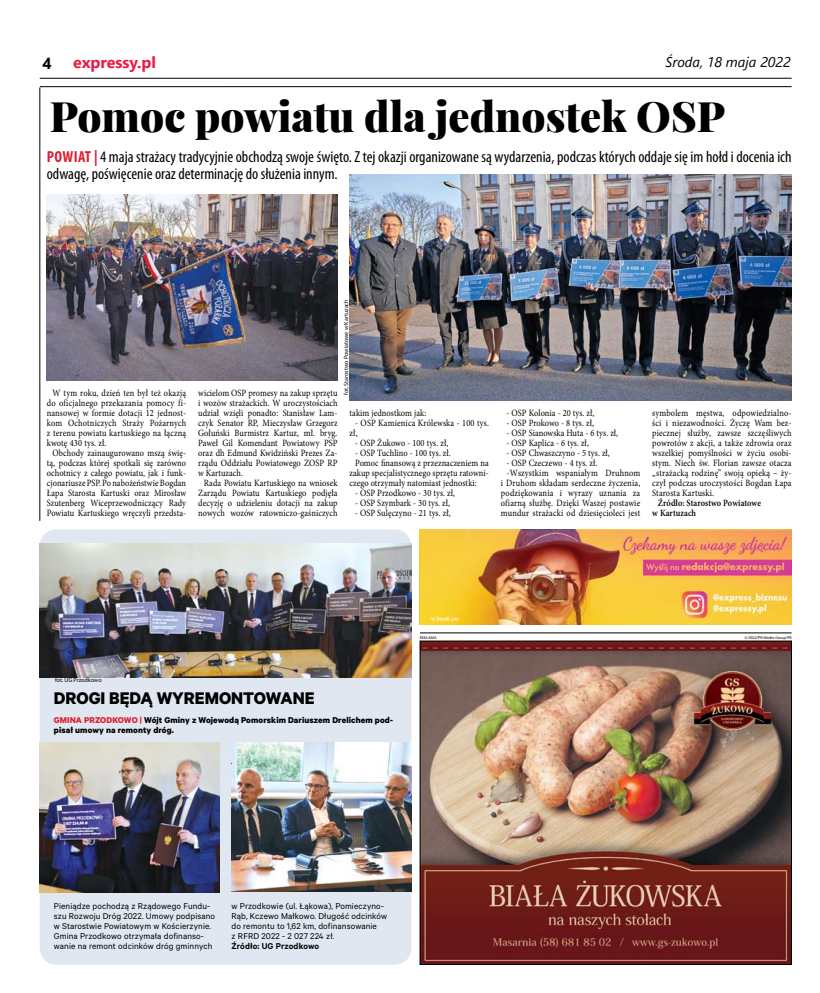
<style>
.page{position:relative;width:820px;height:993px;background:#fff}
.page>*{position:absolute;margin:0;border:0;box-sizing:border-box;transform-origin:0 0}
.t1{font:900 42px "Playfair Display";color:#000}
.t2{font:700 19px "Calibre";color:#000}
.t3{font:condensed 16px/17px "Myriad Pro";color:#000}
.t4{font:700 16px "Segoe UI";color:#ed1942}
.t5{font:700 16px "Segoe UI";color:#000}
.t6{font:italic 14px "Segoe UI";color:#000}
.t7{font:9.6px/10px "Minion Pro";letter-spacing:.01em;color:#000;scale:.87 1}
.t8{font:600 9.6px/10px "Minion Pro";letter-spacing:.005em;color:#000;scale:.87 1}
.t9{font:9.5px/10px "Calibre";letter-spacing:.01em;color:#000}
.t10{font:700 9.5px/10px "Calibre";letter-spacing:.01em;color:#000}
.t11{font:600 9.5px "Calibre";letter-spacing:.01em;color:#000}
.t12{font:700 9.5px "Calibre";color:#db2233}
.t13{font:6px "Myriad Pro";color:#000}
.t14{font:4px "Myriad Pro";color:#000}
.s1{font-weight:700;color:#db2233}
.s2{color:#db2233}
</style>
<div class="page">
<hr style="left:40px;top:78px;width:751px;height:1px;background:#000">
<div style="left:40px;top:529px;width:371px;height:435px;background:#e1e7f1;border-radius:17px"></div>
<img style="left:40px;top:543px;width:371px;height:134px">
<img style="left:40px;top:742px;width:180px;height:149px">
<img style="left:231px;top:742px;width:180px;height:149px">
<img style="left:422px;top:642px;width:367px;height:320px">
<div style="left:420px;top:640px;width:371px;height:324px;border:1px solid #000"></div>
<hr style="left:420px;top:632px;width:371px;height:1px;background:#000">
<img style="left:420px;top:529px;width:371px;height:95px">
<hr style="left:40px;top:86px;width:751px;height:1px;background:#000">
<hr style="left:40px;top:87px;width:1px;height:433px;background:#000">
<img style="left:47px;top:194px;width:290px;height:186px">
<img style="left:349px;top:174px;width:442px;height:226px">
<h3 class="t5" style="left:43px;top:48px;width:11px">4</h3>
<h3 class="t4" style="left:73px;top:48px;width:84px">expressy.pl</h3>
<h3 class="t6" style="left:665px;top:49px;width:126px">Środa, 18 maja 2022</h3>
<h1 class="t1" style="left:50px;top:89px;width:676px">Pomoc powiatu dla jednostek OSP</h1>
<h3 class="t3" style="left:47px;top:148px;width:746px"><span class="s1">POWIAT |</span> 4 maja strażacy tradycyjnie obchodzą swoje święto. Z tej okazji organizowane są wydarzenia, podczas których oddaje się im hołd i docenia ich odwagę, poświęcenie oraz determinację do służenia innym.</h3>
<p class="t7" style="left:52px;top:387px;width:155px">W tym roku, dzień ten był też okazją</p>
<p class="t7" style="left:47px;top:397px;width:162px">do oficjalnego przekazania pomocy fi-</p>
<p class="t7" style="left:47px;top:407px;width:162px">nansowej w formie dotacji 12 jednost-</p>
<p class="t7" style="left:47px;top:417px;width:162px">kom Ochotniczych Straży Pożarnych</p>
<p class="t7" style="left:47px;top:427px;width:162px">z terenu powiatu kartuskiego na łączną</p>
<p class="t7" style="left:47px;top:437px;width:70px">kwotę 430 tys. zł.</p>
<p class="t7" style="left:52px;top:447px;width:155px">Obchody zainaugurowano mszą świę-</p>
<p class="t7" style="left:47px;top:457px;width:162px">tą, podczas której spotkali się zarówno</p>
<p class="t7" style="left:47px;top:467px;width:162px">ochotnicy z całego powiatu, jak i funk-</p>
<p class="t7" style="left:47px;top:477px;width:162px">cjonariusze PSP. Po nabożeństwie Bogdan</p>
<p class="t7" style="left:47px;top:487px;width:162px">Łapa Starosta Kartuski oraz Mirosław</p>
<p class="t7" style="left:47px;top:497px;width:162px">Szutenberg Wiceprzewodniczący Rady</p>
<p class="t7" style="left:47px;top:507px;width:162px">Powiatu Kartuskiego wręczyli przedsta-</p>
<p class="t13" style="left:342px;top:395px;width:97px;rotate:-90deg">fot. Starostwo Powiatowe w Kartuzach</p>
<p class="t7" style="left:198px;top:387px;width:162px">wicielom OSP promesy na zakup sprzętu</p>
<p class="t7" style="left:198px;top:397px;width:162px">i wozów strażackich. W uroczystościach</p>
<p class="t7" style="left:198px;top:407px;width:162px">udział wzięli ponadto: Stanisław Lam-</p>
<p class="t7" style="left:198px;top:417px;width:162px">czyk Senator RP, Mieczysław Grzegorz</p>
<p class="t7" style="left:198px;top:427px;width:162px">Gołuński Burmistrz Kartuz, mł. bryg.</p>
<p class="t7" style="left:198px;top:437px;width:162px">Paweł Gil Komendant Powiatowy PSP</p>
<p class="t7" style="left:198px;top:447px;width:162px">oraz dh Edmund Kwidziński Prezes Za-</p>
<p class="t7" style="left:198px;top:457px;width:162px">rządu Oddziału Powiatowego ZOSP RP</p>
<p class="t7" style="left:198px;top:467px;width:53px">w Kartuzach.</p>
<p class="t7" style="left:204px;top:477px;width:155px">Rada Powiatu Kartuskiego na wniosek</p>
<p class="t7" style="left:198px;top:487px;width:162px">Zarządu Powiatu Kartuskiego podjęła</p>
<p class="t7" style="left:198px;top:497px;width:162px">decyzję o udzieleniu dotacji na zakup</p>
<p class="t7" style="left:198px;top:507px;width:162px">nowych wozów ratowniczo-gaśniczych</p>
<p class="t7" style="left:349px;top:407px;width:90px">takim jednostkom jak:</p>
<p class="t7" style="left:349px;top:417px;width:162px;text-indent:6px">- OSP Kamienica Królewska - 100 tys. zł,</p>
<p class="t7" style="left:355px;top:437px;width:108px">- OSP Żukowo - 100 tys. zł,</p>
<p class="t7" style="left:355px;top:447px;width:111px">- OSP Tuchlino - 100 tys. zł.</p>
<p class="t7" style="left:355px;top:457px;width:155px">Pomoc finansową z przeznaczeniem na</p>
<p class="t7" style="left:349px;top:467px;width:162px">zakup specjalistycznego sprzętu ratowni-</p>
<p class="t7" style="left:349px;top:477px;width:148px">czego otrzymały natomiast jednostki:</p>
<p class="t7" style="left:355px;top:487px;width:116px">- OSP Przodkowo - 30 tys. zł,</p>
<p class="t7" style="left:355px;top:497px;width:110px">- OSP Szymbark - 30 tys. zł,</p>
<p class="t7" style="left:355px;top:507px;width:111px">- OSP Sulęczyno - 21 tys. zł,</p>
<p class="t7" style="left:506px;top:407px;width:102px">- OSP Kolonia - 20 tys. zł,</p>
<p class="t7" style="left:506px;top:417px;width:102px">- OSP Prokowo - 8 tys. zł,</p>
<p class="t7" style="left:506px;top:427px;width:130px">- OSP Sianowska Huta - 6 tys. zł,</p>
<p class="t7" style="left:506px;top:437px;width:96px">- OSP Kaplica - 6 tys. zł,</p>
<p class="t7" style="left:506px;top:447px;width:120px">- OSP Chwaszczyno - 5 tys. zł,</p>
<p class="t7" style="left:506px;top:457px;width:106px">- OSP Czeczewo - 4 tys. zł.</p>
<p class="t7" style="left:506px;top:467px;width:155px">-Wszystkim wspaniałym Druhnom</p>
<p class="t7" style="left:500px;top:477px;width:162px">i Druhom składam serdeczne życzenia,</p>
<p class="t7" style="left:500px;top:487px;width:162px">podziękowania i wyrazy uznania za</p>
<p class="t7" style="left:500px;top:497px;width:162px">ofiarną służbę. Dzięki Waszej postawie</p>
<p class="t7" style="left:500px;top:507px;width:162px">mundur strażacki od dziesięcioleci jest</p>
<p class="t7" style="left:652px;top:407px;width:162px;text-align:justify">symbolem męstwa, odpowiedzialno&shy;ści i niezawodności. Życzę Wam bez&shy;piecznej służby, zawsze szczęśliwych powrotów z akcji, a także zdrowia oraz wszelkiej pomyślności w życiu osobi&shy;stym. Niech św. Florian zawsze otacza „strażacką rodzinę” swoją opieką – ży&shy;czył podczas uroczystości Bogdan Łapa Starosta Kartuski.</p>
<p class="t8" style="left:652px;top:497px;width:126px;text-indent:6px">Źródło: Starostwo Powiatowe w Kartuzach</p>
<p class="t13" style="left:55px;top:676px;width:48px">fot. UG Przodkowo</p>
<p class="t14" style="left:420px;top:635px;width:18px">Reklama</p>
<p class="t14" style="left:744px;top:635px;width:48px">U/2022/PR-Media-Group/PR</p>
<h2 class="t2" style="left:54px;top:686px;width:262px">Drogi będą wyremontowane</h2>
<p class="t12" style="left:54px;top:713px;width:20px">GMINA</p>
<p class="t12" style="left:84px;top:713px;width:24px">PRZODKOWO</p>
<p class="t10" style="left:54px;top:714px;width:340px;text-indent:86px"><span class="s2">|</span> Wójt Gminy z Wojewodą Pomorskim Dariuszem Drelichem pod&shy;pisał umowy na remonty dróg.</p>
<p class="t9" style="left:54px;top:900px;width:163px">Pieniądze pochodzą z Rządowego Fundu&shy;szu Rozwoju Dróg 2022. Umowy podpisano w Starostwie Powiatowym w Kościerzynie.<br>Gmina Przodkowo otrzymała dofinanso&shy;wanie na remont odcinków dróg gminnych</p>
<p class="t9" style="left:231px;top:900px;width:157px">w Przodkowie (ul. Łąkowa), Pomieczyno-Rąb, Kczewo Małkowo. Długość odcinków do remontu to 1,62 km, dofinansowanie<br>z RFRD 2022 - 2 027 224 zł.</p>
<p class="t11" style="left:231px;top:939px;width:89px">Źródło: UG Przodkowo</p>
</div>
